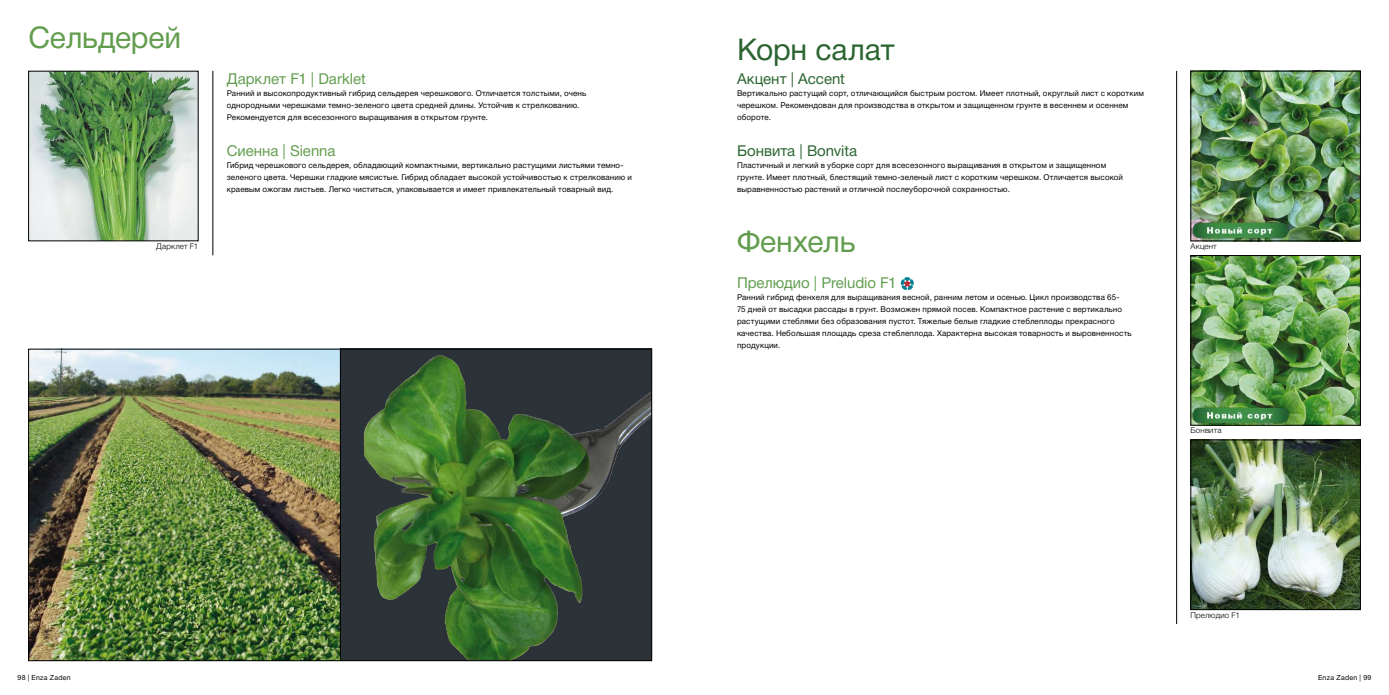
<style>
.page{position:relative;width:1389px;height:695px;background:#fff}
.page>*{position:absolute;margin:0;border:0;box-sizing:border-box;transform-origin:0 0}
.t1{font:30px "Helvetica Neue Cyr";letter-spacing:-.005em;color:#629d4e}
.t2{font:30px "Helvetica Neue Cyr";letter-spacing:-.005em;color:#2a6430}
.t3{font:15px "Helvetica Neue Cyr";letter-spacing:-.005em;color:#629d4e}
.t4{font:15px "Helvetica Neue Cyr";letter-spacing:-.005em;color:#2a6430}
.t5{font:8px/12px "Helvetica Neue Cyr";letter-spacing:.015em;color:#000}
.t6{font:300 8px "Helvetica Neue Cyr";letter-spacing:.015em;color:#000}
.t7{font:7px "Helvetica Neue Cyr";letter-spacing:.04em;color:#000}
</style>
<div class="page">
<img style="left:30px;top:73px;width:166px;height:166px">
<div style="left:28px;top:71px;width:170px;height:170px;border:1px solid #000"></div>
<hr style="left:213px;top:71px;width:1px;height:184px;background:#000">
<img style="left:30px;top:351px;width:310px;height:307px">
<svg style="left:341px;top:351px;width:309px;height:307px;background:#375234"></svg>
<img style="left:1193px;top:73px;width:166px;height:166px">
<div style="left:1191px;top:71px;width:170px;height:170px;border:1px solid #000"></div>
<img style="left:1193px;top:257px;width:166px;height:166px">
<div style="left:1191px;top:255px;width:170px;height:170px;border:1px solid #000"></div>
<img style="left:1193px;top:441px;width:166px;height:166px">
<div style="left:1191px;top:439px;width:170px;height:170px;border:1px solid #000"></div>
<hr style="left:340px;top:349px;width:1px;height:311px;background:#000">
<hr style="left:1176px;top:71px;width:1px;height:553px;background:#000">
<svg style="left:901px;top:277px;width:13px;height:13px"></svg>
<img style="left:1192px;top:222px;width:97px;height:17px">
<img style="left:1192px;top:406px;width:97px;height:17px">
<h1 class="t1" style="left:28px;top:21px;width:154px">Сельдерей</h1>
<p class="t6" style="left:156px;top:242px;width:44px">Дарклет F1</p>
<h2 class="t3" style="left:227px;top:71px;width:141px">Дарклет F1 | Darklet</h2>
<p class="t5" style="left:227px;top:87px;width:361px">Ранний и высокопродуктивный гибрид сельдерея черешкового. Отличается толстыми, очень однородными черешками темно-зеленого цвета средней длины. Устойчив к стрелкованию.<br>Рекомендуется для всесезонного выращивания в открытом грунте.</p>
<h2 class="t3" style="left:227px;top:143px;width:110px">Сиенна | Sienna</h2>
<p class="t5" style="left:227px;top:159px;width:407px">Гибрид черешкового сельдерея, обладающий компактными, вертикально растущими листьями темно&shy;зеленого цвета. Черешки гладкие мясистые. Гибрид обладает высокой устойчивостью к стрелкованию и краевым ожогам листьев. Легко чиститься, упаковывается и имеет привлекательный товарный вид.</p>
<h1 class="t2" style="left:737px;top:33px;width:159px">Корн салат</h1>
<h2 class="t4" style="left:737px;top:71px;width:110px">Акцент | Accent</h2>
<p class="t5" style="left:737px;top:87px;width:408px">Вертикально растущий сорт, отличающийся быстрым ростом. Имеет плотный, округлый лист с коротким черешком. Рекомендован для производства в открытом и защищенном грунте в весеннем и осеннем обороте.</p>
<h2 class="t4" style="left:737px;top:143px;width:122px">Бонвита | Bonvita</h2>
<p class="t5" style="left:737px;top:159px;width:387px">Пластичный и легкий в уборке сорт для всесезонного выращивания в открытом и защищенном грунте. Имеет плотный, блестящий темно-зеленый лист с коротким черешком. Отличается высокой выравненностью растений и отличной послеуборочной сохранностью.</p>
<h1 class="t1" style="left:737px;top:225px;width:120px">Фенхель</h1>
<h2 class="t3" style="left:737px;top:275px;width:161px">Прелюдио | Preludio F1</h2>
<p class="t5" style="left:737px;top:291px;width:396px">Ранний гибрид фенхеля для выращивания весной, ранним летом и осенью. Цикл производства 65-<br>75 дней от высадки рассады в грунт. Возможен прямой посев. Компактное растение с вертикально растущими стеблями без образования пустот. Тяжелые белые гладкие стеблеплоды прекрасного качества. Небольшая площадь среза стеблеплода. Характерна высокая товарность и выровненность продукции.</p>
<p class="t6" style="left:1191px;top:242px;width:28px">Акцент</p>
<p class="t6" style="left:1191px;top:426px;width:32px">Бонвита</p>
<p class="t6" style="left:1191px;top:610px;width:51px">Прелюдио F1</p>
<p class="t7" style="left:18px;top:674px;width:55px">98 | Enza Zaden</p>
<p class="t7" style="left:1318px;top:674px;width:55px">Enza Zaden | 99</p>
</div>
